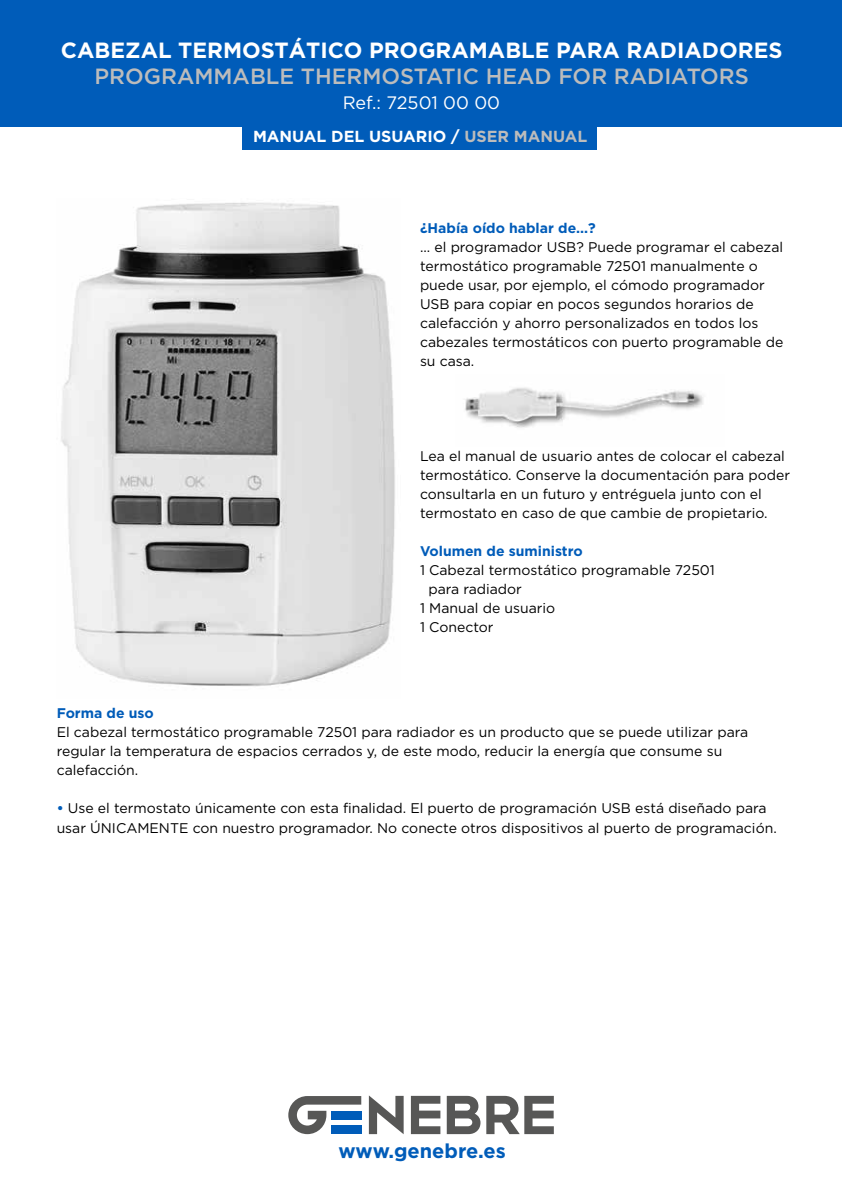
<style>
.page{position:relative;width:842px;height:1191px;background:#fff}
.page>*{position:absolute;margin:0;border:0;box-sizing:border-box;transform-origin:0 0}
.t1{font:700 22px "Gotham HTF";color:#fff}
.t2{font:500 22px "Gotham HTF";color:#bcbcbc}
.t3{font:700 20px "Gotham HTF";color:#005cb9}
.t4{font:18px "Gotham";color:#fff}
.t5{font:700 16px "Gotham HTF";color:#fff}
.t6{font:14px/19px "Gotham";color:#000}
.t7{font:700 14px "Gotham";color:#005cb9}
.s1{color:#bcbcbc}
.s2{font-weight:700;color:#005cb9}
</style>
<div class="page">
<div style="left:0;top:0;width:842px;height:126px;background:#005cb9"></div>
<svg style="left:369px;top:1095px;width:35px;height:39px"></svg>
<svg style="left:411px;top:1095px;width:29px;height:39px"></svg>
<svg style="left:447px;top:1095px;width:33px;height:39px"></svg>
<svg style="left:486px;top:1095px;width:68px;height:39px"></svg>
<svg style="left:288px;top:1096px;width:73px;height:38px"></svg>
<div style="left:331px;top:1110px;width:30px;height:9px;background:#005cb9"></div>
<div style="left:331px;top:1125px;width:30px;height:9px;background:#005cb9"></div>
<div style="left:242px;top:125px;width:355px;height:25px;background:#005cb9"></div>
<img style="left:61px;top:202px;width:334px;height:485px">
<img style="left:465px;top:387px;width:238px;height:41px">
<h1 class="t1" style="left:61px;top:37px;width:723px">CABEZAL TERMOSTÁTICO PROGRAMABLE PARA RADIADORES</h1>
<h1 class="t2" style="left:95px;top:63px;width:656px">PROGRAMMABLE THERMOSTATIC HEAD FOR RADIATORS</h1>
<p class="t4" style="left:343px;top:93px;width:159px">Ref.: 72501 00 00</p>
<p class="t5" style="left:253px;top:127px;width:336px">MANUAL DEL USUARIO / <span class="s1">USER MANUAL</span></p>
<p class="t7" style="left:420px;top:220px;width:177px">¿Había oído hablar de...?</p>
<p class="t6" style="left:420px;top:238px;width:365px">... el programador USB? Puede programar el cabezal termostático programable 72501 manualmente o puede usar, por ejemplo, el cómodo programador USB para copiar en pocos segundos horarios de calefacción y ahorro personalizados en todos los cabezales termostáticos con puerto programable de su casa.</p>
<p class="t6" style="left:420px;top:447px;width:372px">Lea el manual de usuario antes de colocar el cabezal termostático. Conserve la documentación para poder consultarla en un futuro y entréguela junto con el termostato en caso de que cambie de propietario.</p>
<p class="t7" style="left:420px;top:543px;width:164px">Volumen de suministro</p>
<p class="t6" style="left:420px;top:561px;width:296px">1 Cabezal termostático programable 72501</p>
<p class="t6" style="left:428px;top:580px;width:95px">para radiador</p>
<p class="t6" style="left:420px;top:599px;width:137px">1 Manual de usuario</p>
<p class="t6" style="left:420px;top:618px;width:75px">1 Conector</p>
<p class="t7" style="left:57px;top:705px;width:99px">Forma de uso</p>
<p class="t6" style="left:57px;top:723px;width:693px">El cabezal termostático programable 72501 para radiador es un producto que se puede utilizar para regular la temperatura de espacios cerrados y, de este modo, reducir la energía que consume su calefacción.</p>
<p class="t6" style="left:57px;top:798px;width:721px;line-height:20px"><span class="s2">•</span> Use el termostato únicamente con esta finalidad. El puerto de programación USB está diseñado para usar ÚNICAMENTE con nuestro programador. No conecte otros dispositivos al puerto de programación.</p>
<h2 class="t3" style="left:339px;top:1139px;width:169px">www.genebre.es</h2>
</div>
